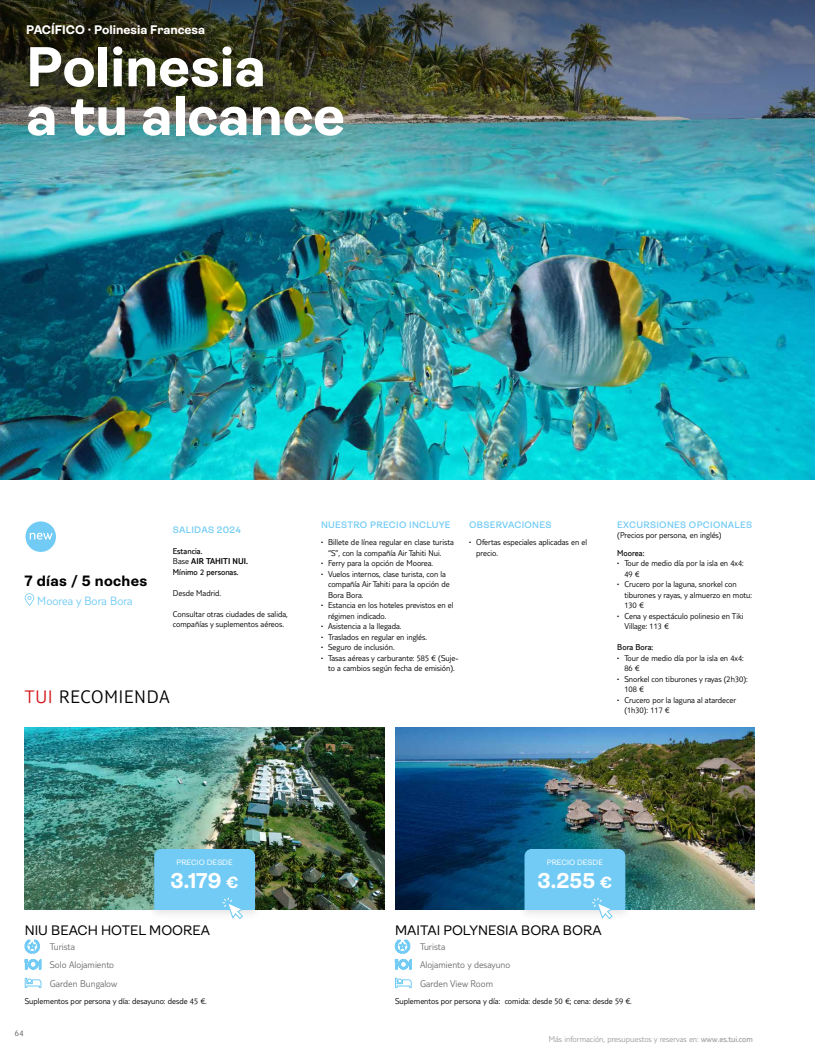
<style>
.page{position:relative;width:815px;height:1053px;background:#fff}
.page>*{position:absolute;margin:0;border:0;box-sizing:border-box;transform-origin:0 0}
.t1{font:700 56.25px/48.8px "Ambit";color:#fff}
.t2{font:700 21.38px "Ambit";color:#fff}
.t3{font:300 18.75px "TUI Type";letter-spacing:.05em;color:#000}
.t4{font:700 15px "Ambit";letter-spacing:.02em;color:#000}
.t5{font:13.75px "Ambit";color:#000}
.t6{font:700 12.5px "Ambit";color:#fff}
.t7{font:300 12.5px "TUI Type";color:#71cbf4}
.t8{font:300 10px/18.5px "TUI Type";color:#706f6f}
.t9{font:600 9.38px "Ambit";letter-spacing:.03em;color:#71cbf4}
.t10{font:300 8.75px/10.5px "TUI Type";color:#000}
.t11{font:8.75px/10.5px "TUI Type";color:#000}
.t12{font:300 8.75px "TUI Type";color:#9d9d9c}
.t13{font:300 8.75px "TUI Type";color:#575756}
.t14{font:7.75px "Ambit";color:#fff}
.s1{font-weight:300}
.s2{color:#d51317}
.s3{font-weight:700}
.s4{font-size:16.25px}
.s5{font-weight:400}
</style>
<div class="page">
<img style="left:0;top:193px;width:815px;height:286px">
<img style="left:0;top:0;width:815px;height:193px">
<svg style="left:25px;top:593px;width:9px;height:12px"></svg>
<svg style="left:25px;top:939px;width:16px;height:30px"></svg>
<svg style="left:24px;top:977px;width:18px;height:11px"></svg>
<svg style="left:395px;top:939px;width:17px;height:30px"></svg>
<svg style="left:395px;top:977px;width:17px;height:11px"></svg>
<svg style="left:26px;top:521px;width:30px;height:31px"></svg>
<img style="left:25px;top:727px;width:359px;height:182px">
<img style="left:395px;top:727px;width:360px;height:182px">
<div style="left:147px;top:844px;width:116px;height:77px;background:#000;opacity:.1"></div>
<div style="left:517px;top:844px;width:116px;height:77px;background:#000;opacity:.1"></div>
<svg style="left:154px;top:848px;width:101px;height:71px;background:#81cff1"></svg>
<svg style="left:524px;top:848px;width:101px;height:71px;background:#80cef1"></svg>
<h3 class="t6" style="left:26px;top:23px;width:180px">PACÍFICO · Polinesia Francesa</h3>
<h1 class="t1" style="left:26px;top:43px;width:321px">Polinesia<br>a tu alcance</h1>
<h3 class="t4" style="left:25px;top:572px;width:124px">7 días / 5 noches</h3>
<h3 class="t7" style="left:37px;top:593px;width:97px">Moorea y Bora Bora</h3>
<p class="t9" style="left:173px;top:524px;width:69px">SALIDAS 2024</p>
<p class="t11" style="left:173px;top:545px;width:77px">Estancia.<br><span class="s1">Base</span> <span class="s1">AIR TAHITI NUI.<br></span>Mínimo 2 personas.</p>
<p class="t10" style="left:173px;top:587px;width:50px">Desde Madrid.</p>
<p class="t10" style="left:173px;top:608px;width:116px">Consultar otras ciudades de salida, compañías y suplementos aéreos.</p>
<h3 class="t3" style="left:25px;top:686px;width:146px"><span class="s2">TUI</span> RECOMIENDA</h3>
<p class="t9" style="left:321px;top:519px;width:131px">NUESTRO PRECIO INCLUYE</p>
<p class="t10" style="left:321px;top:537px;width:134px"><span class="s3">·</span> Billete de línea regular en clase turista</p>
<p class="t10" style="left:328px;top:547px;width:115px">“S”, con la compañía Air Tahiti Nui.</p>
<p class="t10" style="left:321px;top:558px;width:114px"><span class="s3">·</span> Ferry para la opción de Moorea.</p>
<p class="t10" style="left:321px;top:568px;width:126px"><span class="s3">·</span> Vuelos internos, clase turista, con la</p>
<p class="t10" style="left:328px;top:579px;width:123px">compañía Air Tahiti para la opción de</p>
<p class="t10" style="left:328px;top:589px;width:37px">Bora Bora.</p>
<p class="t10" style="left:321px;top:600px;width:134px"><span class="s3">·</span> Estancia en los hoteles previstos en el</p>
<p class="t10" style="left:328px;top:610px;width:60px">régimen indicado.</p>
<p class="t10" style="left:321px;top:621px;width:82px"><span class="s3">·</span> Asistencia a la llegada.</p>
<p class="t10" style="left:321px;top:631px;width:108px"><span class="s3">·</span> Traslados en regular en inglés.</p>
<p class="t10" style="left:321px;top:642px;width:75px"><span class="s3">·</span> Seguro de inclusión.</p>
<p class="t10" style="left:321px;top:652px;width:139px"><span class="s3">·</span> Tasas aéreas y carburante: 585 € (Suje-</p>
<p class="t10" style="left:328px;top:663px;width:128px">to a cambios según fecha de emisión).</p>
<p class="t9" style="left:469px;top:519px;width:84px">OBSERVACIONES</p>
<p class="t10" style="left:476px;top:537px;width:113px;text-indent:-7px"><span class="s3">·</span> Ofertas especiales aplicadas en el precio.</p>
<p class="t9" style="left:617px;top:519px;width:136px">EXCURSIONES OPCIONALES</p>
<p class="t10" style="left:617px;top:530px;width:106px">(Precios por persona, en inglés)</p>
<p class="t11" style="left:617px;top:547px;width:29px">Moorea:</p>
<p class="t10" style="left:617px;top:558px;width:128px"><span class="s3">·</span> Tour de medio día por la isla en 4x4:</p>
<p class="t10" style="left:624px;top:568px;width:17px">49 €</p>
<p class="t10" style="left:617px;top:579px;width:121px"><span class="s3">·</span> Crucero por la laguna, snorkel con</p>
<p class="t10" style="left:624px;top:589px;width:129px">tiburones y rayas, y almuerzo en motu:</p>
<p class="t10" style="left:624px;top:600px;width:21px">130 €</p>
<p class="t10" style="left:617px;top:610px;width:128px"><span class="s3">·</span> Cena y espectáculo polinesio en Tiki</p>
<p class="t10" style="left:624px;top:621px;width:46px">Village: 113 €</p>
<p class="t11" style="left:617px;top:642px;width:37px">Bora Bora:</p>
<p class="t10" style="left:617px;top:652px;width:128px"><span class="s3">·</span> Tour de medio día por la isla en 4x4:</p>
<p class="t10" style="left:624px;top:663px;width:17px">86 €</p>
<p class="t10" style="left:617px;top:673px;width:132px"><span class="s3">·</span> Snorkel con tiburones y rayas (2h30):</p>
<p class="t10" style="left:624px;top:684px;width:21px">108 €</p>
<p class="t10" style="left:617px;top:694px;width:120px"><span class="s3">·</span> Crucero por la laguna al atardecer</p>
<p class="t10" style="left:624px;top:705px;width:47px">(1h30): 117 €</p>
<p class="t14" style="left:177px;top:858px;width:58px">PRECIO DESDE</p>
<h2 class="t2" style="left:171px;top:869px;width:70px">3.179 <span class="s4">€</span></h2>
<p class="t14" style="left:547px;top:858px;width:58px">PRECIO DESDE</p>
<h2 class="t2" style="left:538px;top:869px;width:76px">3.255 <span class="s4">€</span></h2>
<h3 class="t5" style="left:25px;top:922px;width:187px">NIU BEACH HOTEL MOOREA</h3>
<p class="t8" style="left:50px;top:936px;width:69px">Turista<br>Solo Alojamiento<br>Garden Bungalow</p>
<p class="t10" style="left:25px;top:995px;width:184px">Suplementos por persona y día: desayuno: desde 45 €.</p>
<p class="t13" style="left:15px;top:1028px;width:10px">64</p>
<h3 class="t5" style="left:395px;top:922px;width:208px">MAITAI POLYNESIA BORA BORA</h3>
<p class="t8" style="left:420px;top:936px;width:92px">Turista<br>Alojamiento y desayuno<br>Garden View Room</p>
<p class="t10" style="left:395px;top:995px;width:238px">Suplementos por persona y día: comida: desde 50 €; cena: desde 59 €.</p>
<p class="t12" style="left:549px;top:1033px;width:206px">Más información, presupuestos y reservas en: <span class="s5">www.es.tui.com</span></p>
</div>
